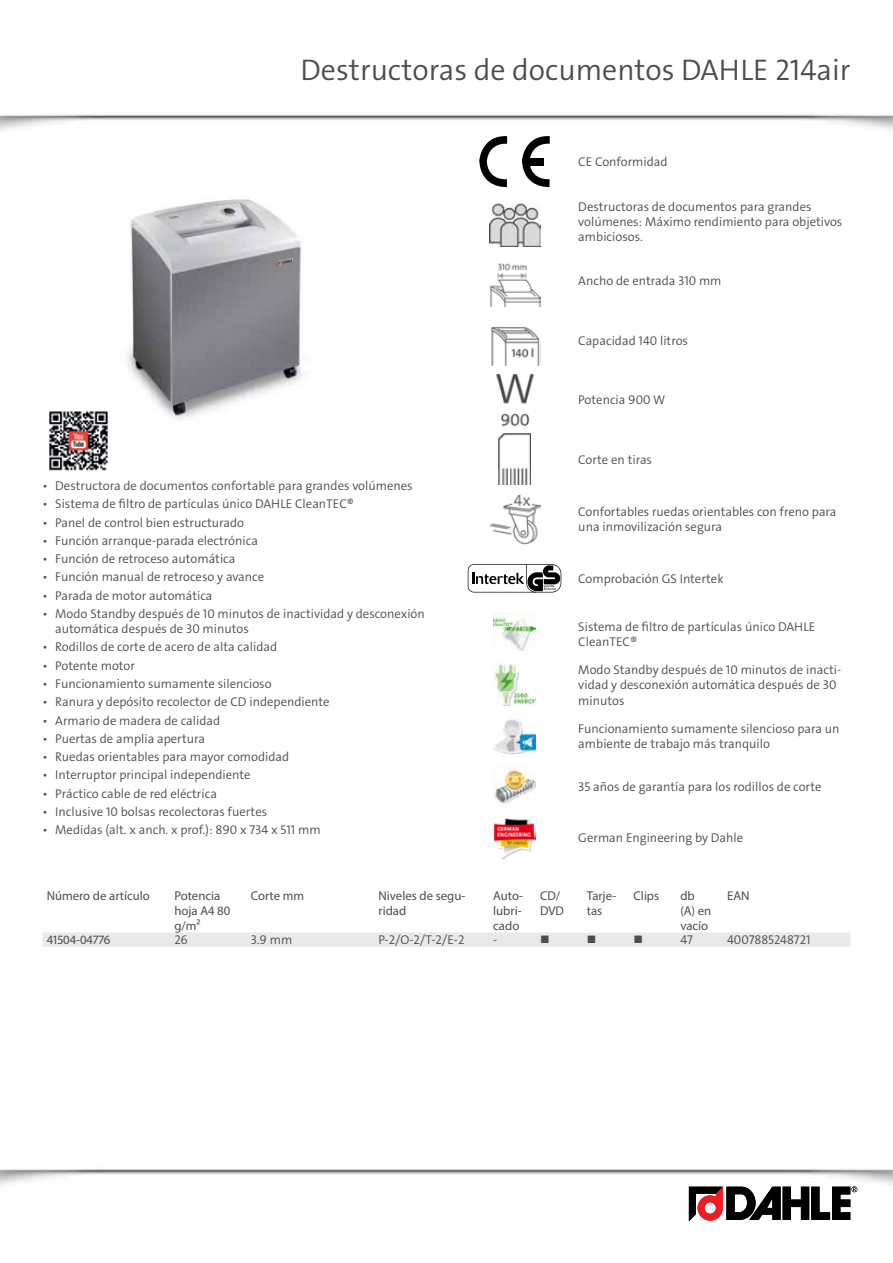
<style>
.page{position:relative;width:893px;height:1263px;background:#fff}
.page>*{position:absolute;margin:0;border:0;box-sizing:border-box;transform-origin:0 0}
.t1{font:300 30px "The Sans Os F";color:#4d4d4f}
.t2{font:300 12.75px/15.3px "The Sans Os F";color:#4d4d4f}
.t3{font:12.75px/15.3px "Myriad Pro";color:#4d4d4f}
.t4{font:12.75px "Wingdings";color:#4d4d4f}
</style>
<div class="page">
<img style="left:0;top:114px;width:893px;height:30px">
<svg style="left:689px;top:1186px;width:168px;height:35px"></svg>
<img style="left:127px;top:196px;width:175px;height:224px">
<img style="left:49px;top:411px;width:59px;height:60px">
<svg style="left:479px;top:136px;width:28px;height:51px"></svg>
<svg style="left:522px;top:136px;width:28px;height:51px"></svg>
<img style="left:489px;top:203px;width:51px;height:44px">
<img style="left:489px;top:263px;width:51px;height:43px">
<img style="left:491px;top:327px;width:49px;height:39px">
<img style="left:495px;top:374px;width:40px;height:51px">
<img style="left:499px;top:434px;width:31px;height:51px">
<img style="left:489px;top:494px;width:51px;height:50px">
<svg style="left:468px;top:564px;width:93px;height:28px"></svg>
<img style="left:493px;top:612px;width:43px;height:39px">
<img style="left:493px;top:663px;width:43px;height:43px">
<img style="left:493px;top:719px;width:43px;height:38px">
<img style="left:493px;top:765px;width:43px;height:43px">
<img style="left:493px;top:818px;width:43px;height:41px">
<svg style="left:43px;top:932px;width:807px;height:14px;background:#e9e9ea"></svg>
<h1 class="t1" style="left:300px;top:50px;width:551px">Destructoras de documentos DAHLE 214air</h1>
<p class="t2" style="left:578px;top:154px;width:91px">CE Conformidad</p>
<p class="t2" style="left:578px;top:199px;width:266px">Destructoras de documentos para grandes volúmenes: Máximo rendimiento para objetivos ambiciosos.</p>
<p class="t2" style="left:578px;top:273px;width:145px">Ancho de entrada 310 mm</p>
<p class="t2" style="left:578px;top:333px;width:111px">Capacidad 140 litros</p>
<p class="t2" style="left:578px;top:393px;width:89px">Potencia 900 W</p>
<p class="t2" style="left:43px;top:478px;width:372px">• Destructora de documentos confortable para grandes volúmenes</p>
<p class="t2" style="left:43px;top:496px;width:313px">• Sistema de filtro de partículas único DAHLE CleanTEC®</p>
<p class="t2" style="left:43px;top:515px;width:203px">• Panel de control bien estructurado</p>
<p class="t2" style="left:43px;top:533px;width:217px">• Función arranque-parada electrónica</p>
<p class="t2" style="left:43px;top:551px;width:194px">• Función de retroceso automática</p>
<p class="t2" style="left:43px;top:569px;width:223px">• Función manual de retroceso y avance</p>
<p class="t2" style="left:43px;top:588px;width:172px">• Parada de motor automática</p>
<p class="t2" style="left:55px;top:606px;width:371px;text-indent:-13px">• Modo Standby después de 10 minutos de inactividad y desconexión automática después de 30 minutos</p>
<p class="t2" style="left:43px;top:640px;width:236px">• Rodillos de corte de acero de alta calidad</p>
<p class="t2" style="left:43px;top:658px;width:94px">• Potente motor</p>
<p class="t2" style="left:43px;top:676px;width:231px">• Funcionamiento sumamente silencioso</p>
<p class="t2" style="left:43px;top:694px;width:289px">• Ranura y depósito recolector de CD independiente</p>
<p class="t2" style="left:43px;top:713px;width:179px">• Armario de madera de calidad</p>
<p class="t2" style="left:43px;top:731px;width:164px">• Puertas de amplia apertura</p>
<p class="t2" style="left:43px;top:749px;width:248px">• Ruedas orientables para mayor comodidad</p>
<p class="t2" style="left:43px;top:767px;width:210px">• Interruptor principal independiente</p>
<p class="t2" style="left:43px;top:786px;width:176px">• Práctico cable de red eléctrica</p>
<p class="t2" style="left:43px;top:804px;width:226px">• Inclusive 10 bolsas recolectoras fuertes</p>
<p class="t2" style="left:43px;top:822px;width:280px">• Medidas (alt. x anch. x prof.): 890 x 734 x 511 mm</p>
<p class="t2" style="left:578px;top:452px;width:75px">Corte en tiras</p>
<p class="t2" style="left:578px;top:504px;width:260px">Confortables ruedas orientables con freno para una inmovilización segura</p>
<p class="t2" style="left:578px;top:571px;width:147px">Comprobación GS Intertek</p>
<p class="t2" style="left:578px;top:619px;width:239px">Sistema de filtro de partículas único DAHLE<br>CleanTEC®</p>
<p class="t2" style="left:578px;top:662px;width:264px">Modo Standby después de 10 minutos de inacti&shy;vidad y desconexión automática después de 30 minutos</p>
<p class="t2" style="left:578px;top:721px;width:263px">Funcionamiento sumamente silencioso para un ambiente de trabajo más tranquilo</p>
<p class="t2" style="left:578px;top:779px;width:245px">35 años de garantía para los rodillos de corte</p>
<p class="t2" style="left:578px;top:830px;width:166px">German Engineering by Dahle</p>
<p class="t3" style="left:47px;top:888px;width:105px">Número de artículo</p>
<p class="t3" style="left:174px;top:888px;width:58px">Potencia hoja A4 80 g/m²</p>
<p class="t3" style="left:251px;top:888px;width:55px">Corte mm</p>
<p class="t3" style="left:378px;top:888px;width:88px">Niveles de segu&shy;ridad</p>
<p class="t3" style="left:493px;top:888px;width:31px;text-align:justify">Auto&shy;lubri&shy;cado</p>
<p class="t3" style="left:540px;top:888px;width:26px">CD/<br>DVD</p>
<p class="t3" style="left:587px;top:888px;width:31px">Tarje&shy;tas</p>
<p class="t3" style="left:634px;top:888px;width:27px">Clips</p>
<p class="t3" style="left:680px;top:888px;width:32px">db (A) en vacío</p>
<p class="t3" style="left:727px;top:888px;width:24px">EAN</p>
<p class="t3" style="left:47px;top:932px;width:65px">41504-04776</p>
<p class="t2" style="left:174px;top:932px;width:15px">26</p>
<p class="t2" style="left:251px;top:932px;width:43px">3.9 mm</p>
<p class="t2" style="left:378px;top:932px;width:87px">P-2/O-2/T-2/E-2</p>
<p class="t2" style="left:493px;top:932px;width:6px">-</p>
<p class="t4" style="left:540px;top:933px;width:11px">■</p>
<p class="t4" style="left:587px;top:933px;width:11px">■</p>
<p class="t4" style="left:634px;top:933px;width:11px">■</p>
<p class="t2" style="left:680px;top:932px;width:14px">47</p>
<p class="t2" style="left:727px;top:932px;width:85px">4007885248721</p>
</div>
